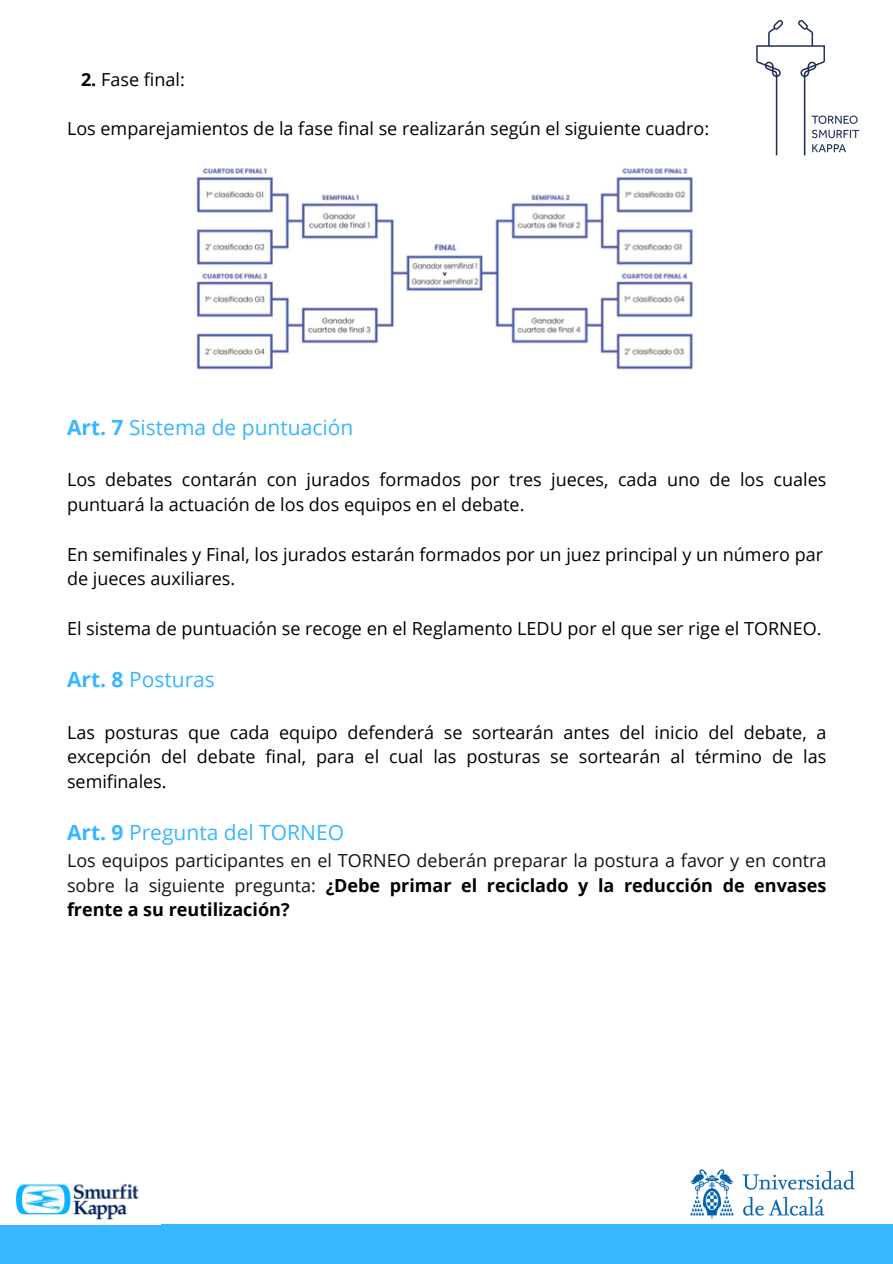
<style>
.page{position:relative;width:893px;height:1264px;background:#fff}
.page>*{position:absolute;margin:0;border:0;box-sizing:border-box;transform-origin:0 0}
.t1{font:21px "Open Sans";color:#38b6ff}
.t2{font:18px/24.8px "Open Sans";color:#000}
.t3{font:18px/24.8px "Open Sans";color:#141414;text-align:justify}
.s1{font-weight:700}
.s2{font-weight:700;color:#000}
</style>
<div class="page">
<img style="left:756px;top:20px;width:104px;height:136px">
<div style="left:0;top:1224px;width:892px;height:39px;background:#38b6ff"></div>
<img style="left:196px;top:168px;width:497px;height:202px">
<img style="left:16px;top:1183px;width:123px;height:37px">
<img style="left:690px;top:1169px;width:164px;height:49px">
<p class="t2" style="left:81px;top:66px;width:105px"><span class="s1">2.</span> Fase final:</p>
<p class="t2" style="left:67px;top:116px;width:643px">Los emparejamientos de la fase final se realizarán según el siguiente cuadro:</p>
<p class="t1" style="left:67px;top:412px;width:288px"><span class="s1">Art. 7</span> Sistema de puntuación</p>
<h1 class="t2" style="left:67px;top:467px;width:760px">Los debates contarán con jurados formados por tres jueces, cada uno de los cuales puntuará la actuación de los dos equipos en el debate.</h1>
<p class="t2" style="left:67px;top:541px;width:757px">En semifinales y Final, los jurados estarán formados por un juez principal y un número par de jueces auxiliares.</p>
<p class="t2" style="left:67px;top:615px;width:756px">El sistema de puntuación se recoge en el Reglamento LEDU por el que ser rige el TORNEO.</p>
<p class="t1" style="left:67px;top:664px;width:149px"><span class="s1">Art. 8</span> Posturas</p>
<p class="t2" style="left:67px;top:719px;width:760px;text-align:justify">Las posturas que cada equipo defenderá se sortearán antes del inicio del debate, a excepción del debate final, para el cual las posturas se sortearán al término de las semifinales.</p>
<p class="t1" style="left:67px;top:817px;width:278px"><span class="s1">Art. 9</span> Pregunta del TORNEO</p>
<p class="t3" style="left:67px;top:847px;width:760px">Los equipos participantes en el TORNEO deberán preparar la postura a favor y en contra sobre la siguiente pregunta: <span class="s2">¿Debe primar el reciclado y la reducción de envases frente a su reutilización?</span></p>
</div>
